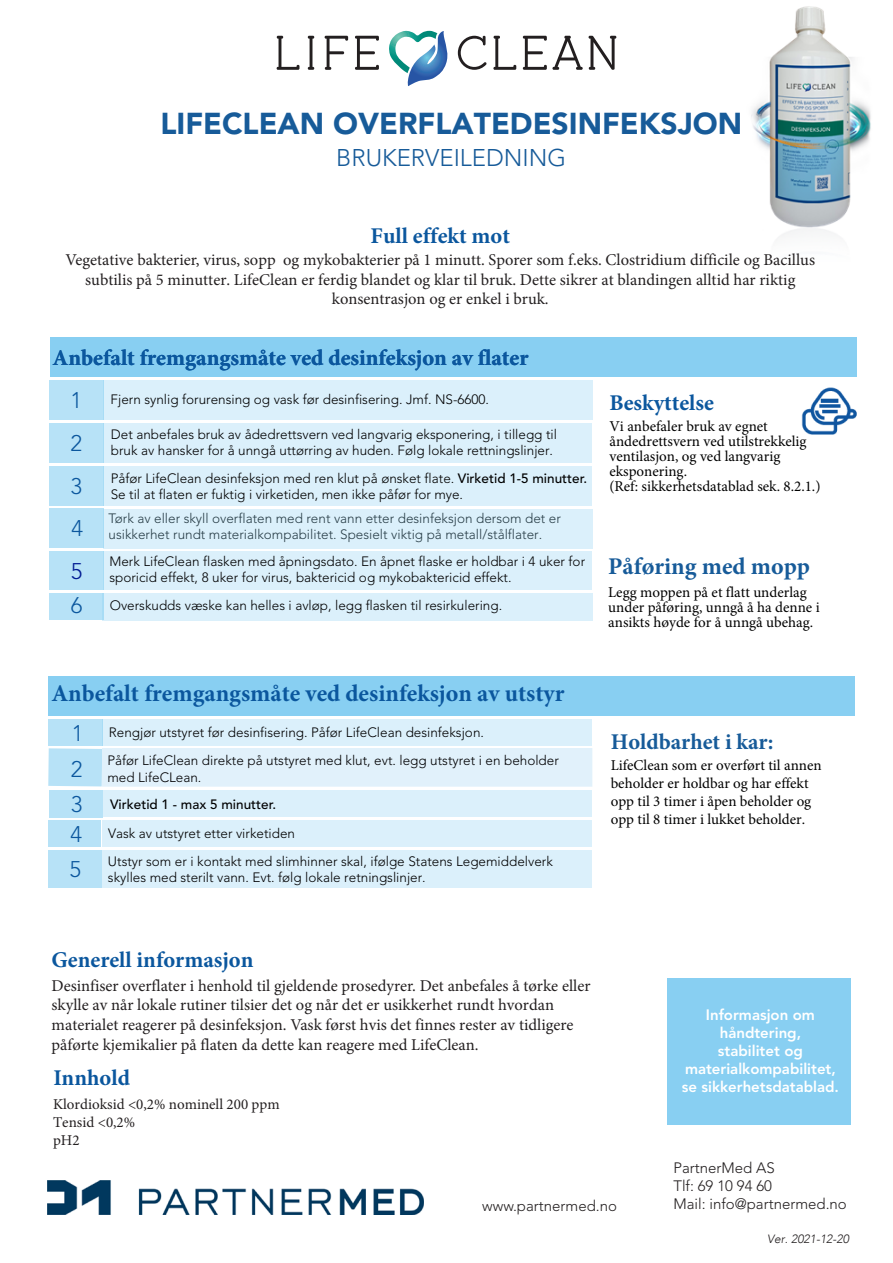
<style>
.page{position:relative;width:893px;height:1263px;background:#fff}
.page>*{position:absolute;margin:0;border:0;box-sizing:border-box;transform-origin:0 0}
.t1{font:900 30px "Avenir LT Std";color:#175b99}
.t2{font:700 24px "Minion Pro";color:#0b579e}
.t3{font:300 24px "Avenir LT Std";color:#175b99}
.t4{font:700 24px "Minion Pro";color:#175b99}
.t5{font:700 22.5px "Minion Pro";color:#0b579e}
.t6{font:700 22.5px "Minion Pro";color:#175b99}
.t7{font:300 22.5px "Avenir LT Std";color:#0b579e}
.t8{font:300 22.5px "Avenir LT Std";color:#021c93}
.t9{font:16.5px/19.8px "Minion Pro";color:#231f20;text-align:center}
.t10{font:15px/15px "Minion Pro";color:#000}
.t11{font:15px/18px "Minion Pro";color:#000001}
.t12{font:800 15px/18px "Avenir LT Std";color:#fff;text-align:center}
.t13{font:300 15px/18px "Avenir LT Std";color:#231f20}
.t14{font:15px/18px "Minion Pro";color:#231f20}
.t15{font:300 13.5px/16.2px "Avenir LT Std";color:#000001}
.t16{font:300 13.5px/15.8px "Avenir LT Std";color:#000}
.t17{font:300 13.5px/16.2px "Avenir LT Std";color:#000002}
.t18{font:500 13.5px "Avenir LT Std";color:#000001}
.t19{font:italic 300 12px "Avenir";color:#221e1f}
.s1{font-weight:500}
</style>
<div class="page">
<img style="left:751px;top:6px;width:120px;height:232px">
<img style="left:801px;top:387px;width:56px;height:48px">
<svg style="left:277px;top:36px;width:22px;height:34px"></svg>
<svg style="left:307px;top:36px;width:8px;height:34px"></svg>
<svg style="left:324px;top:36px;width:24px;height:34px"></svg>
<svg style="left:355px;top:36px;width:24px;height:34px"></svg>
<svg style="left:458px;top:36px;width:29px;height:34px"></svg>
<svg style="left:493px;top:36px;width:23px;height:34px"></svg>
<svg style="left:522px;top:36px;width:94px;height:34px"></svg>
<svg style="left:389px;top:31px;width:59px;height:55px"></svg>
<div style="left:49px;top:380px;width:54px;height:40px;background:#b7e2f7"></div>
<div style="left:103px;top:380px;width:490px;height:40px;background:#dbf0fb"></div>
<div style="left:49px;top:423px;width:54px;height:40px;background:#b7e2f7"></div>
<div style="left:49px;top:466px;width:54px;height:39px;background:#b7e2f7"></div>
<div style="left:103px;top:423px;width:489px;height:39px;background:#dbf0fb"></div>
<div style="left:103px;top:466px;width:489px;height:39px;background:#dbf0fb"></div>
<div style="left:49px;top:508px;width:54px;height:40px;background:#b7e2f7"></div>
<div style="left:103px;top:509px;width:489px;height:39px;background:#dbf0fb"></div>
<div style="left:49px;top:551px;width:54px;height:39px;background:#b7e2f7"></div>
<div style="left:103px;top:551px;width:489px;height:39px;background:#dbf0fb"></div>
<div style="left:50px;top:593px;width:54px;height:26px;background:#b7e2f7"></div>
<div style="left:102px;top:593px;width:490px;height:27px;background:#dbf0fb"></div>
<div style="left:48px;top:748px;width:54px;height:38px;background:#b7e2f7"></div>
<div style="left:48px;top:719px;width:54px;height:26px;background:#b7e2f7"></div>
<div style="left:49px;top:790px;width:53px;height:27px;background:#b7e2f7"></div>
<div style="left:48px;top:850px;width:53px;height:38px;background:#b7e2f7"></div>
<div style="left:102px;top:720px;width:490px;height:26px;background:#dbf0fb"></div>
<div style="left:103px;top:791px;width:489px;height:26px;background:#dbf0fb"></div>
<div style="left:102px;top:850px;width:490px;height:38px;background:#dbf0fb"></div>
<div style="left:49px;top:820px;width:52px;height:26px;background:#b7e2f7"></div>
<div style="left:102px;top:820px;width:490px;height:26px;background:#dbf0fb"></div>
<img style="left:47px;top:1181px;width:376px;height:33px">
<div style="left:51px;top:337px;width:805px;height:40px;background:#88cff2"></div>
<div style="left:48px;top:676px;width:807px;height:40px;background:#88cff2"></div>
<div style="left:668px;top:978px;width:183px;height:147px;background:#88cff2"></div>
<h1 class="t1" style="left:160px;top:105px;width:583px">LIFECLEAN OVERFLATEDESINFEKSJON</h1>
<h2 class="t3" style="left:336px;top:144px;width:231px">BRUKERVEILEDNING</h2>
<h3 class="t5" style="left:371px;top:220px;width:141px">Full effekt mot</h3>
<p class="t9" style="left:66px;top:250px;width:751px">Vegetative bakterier, virus, sopp og mykobakterier på 1 minutt. Sporer som f.eks. Clostridium difficile og Bacillus subtilis på 5 minutter. LifeClean er ferdig blandet og klar til bruk. Dette sikrer at blandingen alltid har riktig konsentrasjon og er enkel i bruk.</p>
<h3 class="t5" style="left:53px;top:342px;width:477px">Anbefalt fremgangsmåte ved desinfeksjon av flater</h3>
<p class="t7" style="left:71px;top:387px;width:13px">1</p>
<p class="t15" style="left:111px;top:391px;width:380px">Fjern synlig forurensing og vask før desinfisering. Jmf. NS-6600.</p>
<p class="t7" style="left:71px;top:430px;width:13px">2</p>
<p class="t7" style="left:71px;top:473px;width:13px">3</p>
<p class="t15" style="left:109px;top:511px;width:454px">Tørk av eller skyll overflaten med rent vann etter desinfeksjon dersom det er</p>
<p class="t15" style="left:111px;top:426px;width:448px">Det anbefales bruk av ådedrettsvern ved langvarig eksponering, i tillegg til bruk av hansker for å unngå uttørring av huden. Følg lokale rettningslinjer.</p>
<p class="t16" style="left:111px;top:471px;width:478px">Påfør LifeClean desinfeksjon med ren klut på ønsket flate. <span class="s1">Virketid 1-5 minutter.<br></span>Se til at flaten er fuktig i virketiden, men ikke påfør for mye.</p>
<p class="t7" style="left:71px;top:515px;width:13px">4</p>
<p class="t15" style="left:109px;top:527px;width:435px">usikkerhet rundt materialkompabilitet. Spesielt viktig på metall/stålflater.</p>
<p class="t15" style="left:109px;top:553px;width:477px">Merk LifeClean flasken med åpningsdato. En åpnet flaske er holdbar i 4 uker for sporicid effekt, 8 uker for virus, baktericid og mykobaktericid effekt.</p>
<p class="t15" style="left:110px;top:598px;width:394px">Overskudds væske kan helles i avløp, legg flasken til resirkulering.</p>
<h3 class="t8" style="left:71px;top:558px;width:13px">5</h3>
<h3 class="t7" style="left:71px;top:592px;width:13px">6</h3>
<h2 class="t2" style="left:51px;top:677px;width:515px">Anbefalt fremgangsmåte ved desinfeksjon av utstyr</h2>
<h3 class="t7" style="left:72px;top:720px;width:13px">1</h3>
<p class="t15" style="left:109px;top:724px;width:377px">Rengjør utstyret før desinfisering. Påfør LifeClean desinfeksjon.</p>
<p class="t7" style="left:71px;top:756px;width:13px">2</p>
<p class="t7" style="left:71px;top:791px;width:13px">3</p>
<p class="t17" style="left:107px;top:753px;width:453px">Påfør LifeClean direkte på utstyret med klut, evt. legg utstyret i en beholder med LifeCLean.</p>
<p class="t18" style="left:110px;top:796px;width:168px">Virketid 1 - max 5 minutter.</p>
<p class="t7" style="left:71px;top:821px;width:13px">4</p>
<p class="t16" style="left:108px;top:825px;width:189px">Vask av utstyret etter virketiden</p>
<p class="t7" style="left:70px;top:856px;width:13px">5</p>
<p class="t15" style="left:108px;top:853px;width:446px">Utstyr som er i kontakt med slimhinner skal, ifølge Statens Legemiddelverk skylles med sterilt vann. Evt. følg lokale retningslinjer.</p>
<p class="t5" style="left:609px;top:387px;width:106px">Beskyttelse</p>
<p class="t10" style="left:609px;top:419px;width:213px">Vi anbefaler bruk av egnet åndedrettsvern ved utilstrekkelig ventilasjon, og ved langvarig eksponering.<br>(Ref: sikkerhetsdatablad sek. 8.2.1.)</p>
<h2 class="t4" style="left:608px;top:550px;width:203px">Påføring med mopp</h2>
<p class="t10" style="left:608px;top:585px;width:213px">Legg moppen på et flatt underlag under påføring, unngå å ha denne i ansikts høyde for å unngå ubehag.</p>
<h3 class="t6" style="left:611px;top:725px;width:164px">Holdbarhet i kar:</h3>
<p class="t11" style="left:611px;top:756px;width:213px">LifeClean som er overført til annen beholder er holdbar og har effekt opp til 3 timer i åpen beholder og opp til 8 timer i lukket beholder.</p>
<h3 class="t5" style="left:52px;top:944px;width:203px">Generell informasjon</h3>
<p class="t9" style="left:52px;top:975px;width:540px;text-align:left">Desinfiser overflater i henhold til gjeldende prosedyrer. Det anbefales å tørke eller skylle av når lokale rutiner tilsier det og når det er usikkerhet rundt hvordan materialet reagerer på desinfeksjon. Vask først hvis det finnes rester av tidligere påførte kjemikalier på flaten da dette kan reagere med LifeClean.</p>
<h3 class="t5" style="left:53px;top:1062px;width:78px">Innhold</h3>
<p class="t14" style="left:53px;top:1095px;width:228px">Klordioksid &lt;0,2% nominell 200 ppm<br>Tensid &lt;0,2%<br>pH2</p>
<p class="t12" style="left:682px;top:1006px;width:159px">Informasjon om håndtering,<br>stabilitet og materialkompabilitet, se sikkerhetsdatablad.</p>
<p class="t13" style="left:482px;top:1197px;width:136px">www.partnermed.no</p>
<p class="t13" style="left:673px;top:1159px;width:175px">PartnerMed AS<br>Tlf: 69 10 94 60<br>Mail: info@partnermed.no</p>
<p class="t19" style="left:767px;top:1232px;width:83px">Ver. 2021-12-20</p>
</div>
